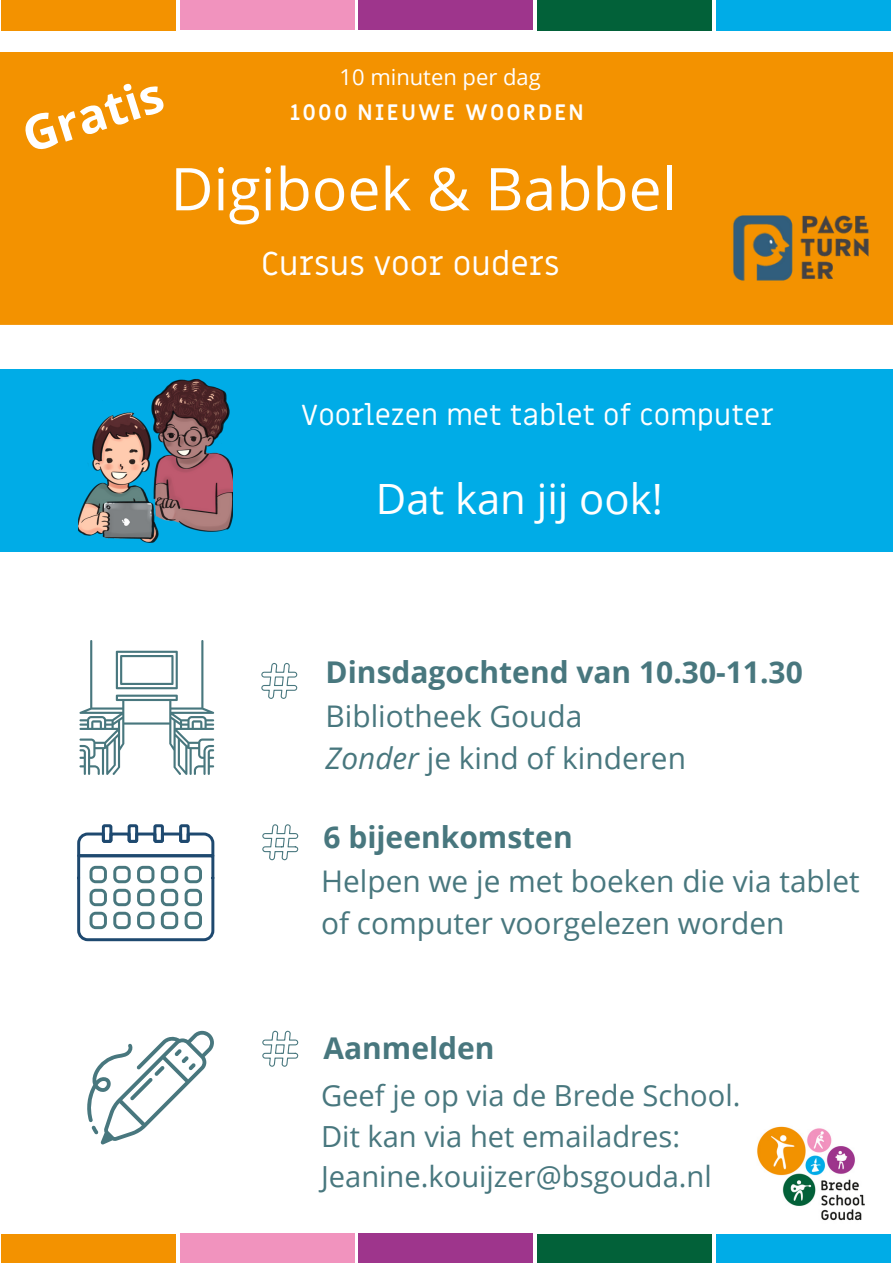
<style>
.page{position:relative;width:893px;height:1264px;background:#fff}
.page>*{position:absolute;margin:0;border:0;box-sizing:border-box;transform-origin:0 0}
.t1{font:58.95px "Open Sans";color:#fff}
.t2{font:700 48px "Open Sans";color:#fff}
.t3{font:41.7px "Open Sans";color:#fff}
.t4{font:33px "Miriam Libre";color:#fff}
.t5{font:700 30px "Open Sans";color:#48777e}
.t6{font:29.85px/41.5px "Open Sans";color:#48777e}
.t7{font:29.1px/40.5px "Open Sans";color:#48777e}
.t8{font:29.1px "Miriam Libre";color:#fff}
.t9{font:700 21.9px "Miriam Libre";letter-spacing:.1em;color:#fff}
.t10{font:21.9px "Open Sans";color:#fff}
.s1{font-style:italic}
</style>
<div class="page">
<div style="left:0;top:52px;width:892px;height:273px;background:#f39200"></div>
<svg style="left:261px;top:663px;width:36px;height:36px"></svg>
<div style="left:0;top:369px;width:892px;height:182px;background:#00ace7"></div>
<div style="left:716px;top:0;width:175px;height:31px;background:#00ace7"></div>
<div style="left:358px;top:0;width:175px;height:30px;background:#9e358c"></div>
<div style="left:1px;top:0;width:175px;height:31px;background:#f39200"></div>
<div style="left:180px;top:0;width:175px;height:30px;background:#f193be"></div>
<div style="left:536px;top:0;width:175px;height:31px;background:#026139"></div>
<div style="left:716px;top:1234px;width:175px;height:28px;background:#00ace7"></div>
<div style="left:358px;top:1233px;width:175px;height:29px;background:#9e358c"></div>
<div style="left:1px;top:1234px;width:175px;height:28px;background:#f39200"></div>
<div style="left:180px;top:1233px;width:175px;height:29px;background:#f193be"></div>
<div style="left:536px;top:1234px;width:175px;height:28px;background:#026139"></div>
<img style="left:78px;top:378px;width:154px;height:164px">
<img style="left:757px;top:1126px;width:108px;height:95px">
<svg style="left:87px;top:1030px;width:127px;height:114px"></svg>
<svg style="left:262px;top:824px;width:36px;height:36px"></svg>
<svg style="left:77px;top:824px;width:137px;height:117px"></svg>
<svg style="left:262px;top:1030px;width:36px;height:36px"></svg>
<svg style="left:79px;top:640px;width:135px;height:135px"></svg>
<img style="left:724px;top:199px;width:158px;height:96px">
<h2 class="t2" style="left:13px;top:105px;width:146px;rotate:-18deg">Gratis</h2>
<p class="t10" style="left:339px;top:61px;width:203px">10 minuten per dag</p>
<p class="t9" style="left:290px;top:99px;width:295px">1000 NIEUWE WOORDEN</p>
<h1 class="t1" style="left:170px;top:147px;width:507px">Digiboek &amp; Babbel</h1>
<p class="t4" style="left:261px;top:243px;width:300px">Cursus voor ouders</p>
<p class="t8" style="left:300px;top:397px;width:474px">Voorlezen met tablet of computer</p>
<h3 class="t3" style="left:376px;top:469px;width:288px">Dat kan jij ook!</h3>
<p class="t5" style="left:325px;top:650px;width:478px">Dinsdagochtend van 10.30-11.30</p>
<p class="t6" style="left:325px;top:695px;width:362px">Bibliotheek Gouda<br><span class="s1">Zonder</span> je kind of kinderen</p>
<p class="t5" style="left:323px;top:816px;width:251px">6 bijeenkomsten</p>
<p class="t6" style="left:321px;top:859px;width:540px">Helpen we je met boeken die via tablet of computer voorgelezen worden</p>
<p class="t5" style="left:323px;top:1027px;width:173px">Aanmelden</p>
<p class="t7" style="left:321px;top:1074px;width:421px">Geef je op via de Brede School.<br>Dit kan via het emailadres:<br>Jeanine.kouijzer@bsgouda.nl</p>
</div>
